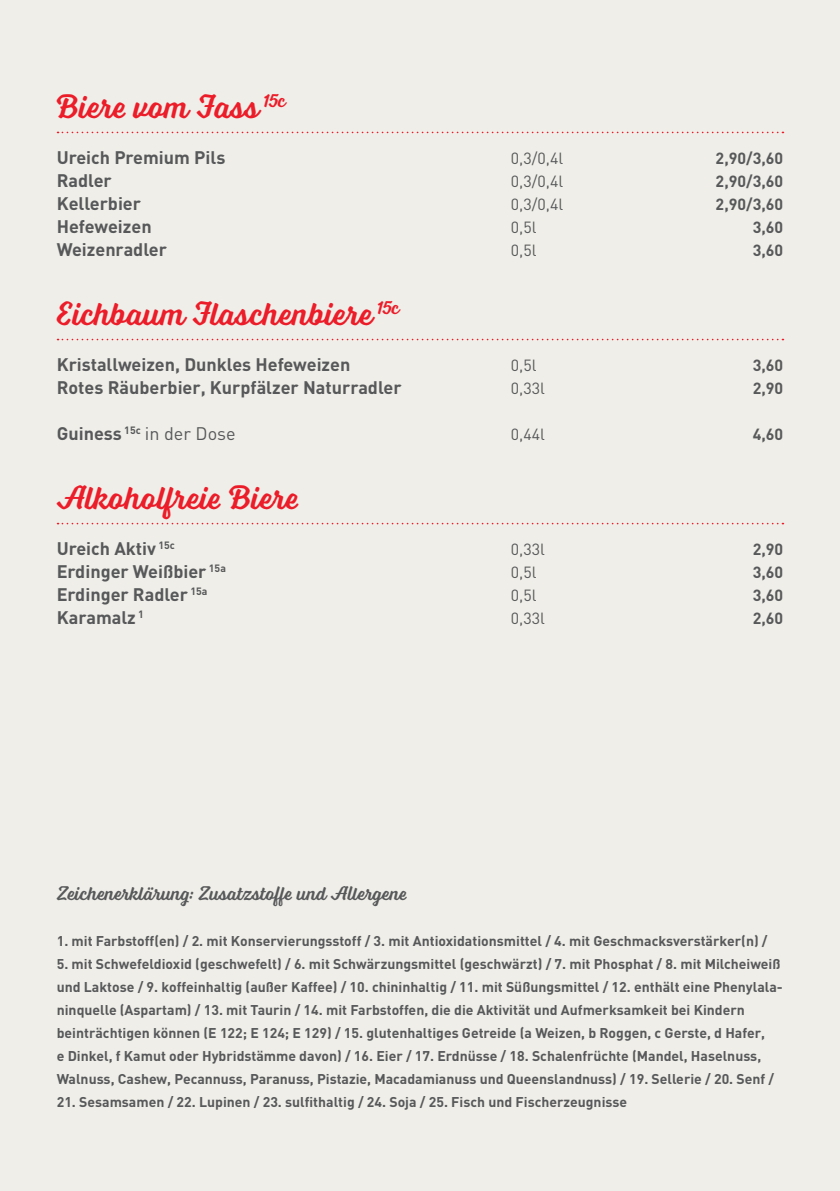
<style>
.page{position:relative;width:840px;height:1191px;background:#fff}
.page>*{position:absolute;margin:0;border:0;box-sizing:border-box;transform-origin:0 0}
.t1{font:34px "Voltage";color:#ec1c29}
.t2{font:20px "Voltage";color:#57585a}
.t3{font:700 18px "DIN";color:#57585a}
.t4{font:18px "DIN";color:#57585a}
.t5{font:16px "DIN";color:#57585a}
.t6{font:700 16px "DIN";color:#57585a}
.t7{font:700 14px/23px "DIN";color:#57585a}
.s1{font-weight:700}
</style>
<div class="page">
<div style="left:0;top:0;width:839px;height:1191px;background:#efeee8"></div>
<svg style="left:57px;top:132px;width:726px;height:1px"></svg>
<svg style="left:57px;top:339px;width:726px;height:1px"></svg>
<svg style="left:57px;top:523px;width:726px;height:1px"></svg>
<h1 class="t1" style="left:57px;top:86px;width:230px">Biere vom Fass <sup>15c</sup></h1>
<p class="t3" style="left:57px;top:146px;width:170px">Ureich Premium Pils</p>
<p class="t5" style="left:510px;top:148px;width:54px">0,3/0,4l</p>
<p class="t6" style="left:715px;top:148px;width:69px">2,90/3,60</p>
<p class="t3" style="left:57px;top:169px;width:56px">Radler</p>
<p class="t5" style="left:510px;top:171px;width:54px">0,3/0,4l</p>
<p class="t6" style="left:715px;top:171px;width:69px">2,90/3,60</p>
<p class="t3" style="left:57px;top:192px;width:86px">Kellerbier</p>
<p class="t5" style="left:510px;top:194px;width:54px">0,3/0,4l</p>
<p class="t6" style="left:715px;top:194px;width:69px">2,90/3,60</p>
<p class="t3" style="left:57px;top:215px;width:96px">Hefeweizen</p>
<p class="t5" style="left:510px;top:217px;width:27px">0,5l</p>
<p class="t6" style="left:752px;top:217px;width:32px">3,60</p>
<p class="t3" style="left:57px;top:238px;width:112px">Weizenradler</p>
<p class="t5" style="left:510px;top:240px;width:27px">0,5l</p>
<p class="t6" style="left:752px;top:240px;width:32px">3,60</p>
<h1 class="t1" style="left:57px;top:293px;width:344px">Eichbaum Flaschenbiere <sup>15c</sup></h1>
<p class="t3" style="left:57px;top:353px;width:295px">Kristallweizen, Dunkles Hefeweizen</p>
<p class="t5" style="left:510px;top:355px;width:27px">0,5l</p>
<p class="t6" style="left:752px;top:355px;width:32px">3,60</p>
<p class="t3" style="left:57px;top:376px;width:346px">Rotes Räuberbier, Kurpfälzer Naturradler</p>
<p class="t5" style="left:510px;top:378px;width:36px">0,33l</p>
<p class="t6" style="left:752px;top:378px;width:32px">2,90</p>
<p class="t4" style="left:57px;top:422px;width:180px"><span class="s1">Guiness</span> <sup>15c</sup> in der Dose</p>
<p class="t5" style="left:510px;top:424px;width:36px">0,44l</p>
<p class="t6" style="left:752px;top:424px;width:32px">4,60</p>
<h1 class="t1" style="left:57px;top:477px;width:244px">Alkoholfreie Biere</h1>
<p class="t3" style="left:57px;top:537px;width:120px">Ureich Aktiv <sup>15c</sup></p>
<p class="t5" style="left:510px;top:539px;width:36px">0,33l</p>
<p class="t6" style="left:752px;top:539px;width:32px">2,90</p>
<p class="t3" style="left:57px;top:560px;width:171px">Erdinger Weißbier <sup>15a</sup></p>
<p class="t5" style="left:510px;top:562px;width:27px">0,5l</p>
<p class="t6" style="left:752px;top:562px;width:32px">3,60</p>
<p class="t3" style="left:57px;top:583px;width:152px">Erdinger Radler <sup>15a</sup></p>
<p class="t5" style="left:510px;top:585px;width:27px">0,5l</p>
<p class="t6" style="left:752px;top:585px;width:32px">3,60</p>
<p class="t3" style="left:57px;top:606px;width:89px">Karamalz <sup>1</sup></p>
<p class="t5" style="left:510px;top:608px;width:36px">0,33l</p>
<p class="t6" style="left:752px;top:608px;width:32px">2,60</p>
<h2 class="t2" style="left:57px;top:881px;width:352px">Zeichenerklärung: Zusatzstoffe und Allergene</h2>
<p class="t7" style="left:57px;top:929px;width:712px">1. mit Farbstoff(en) / 2. mit Konservierungsstoff / 3. mit Antioxidationsmittel / 4. mit Geschmacksverstärker(n) /</p>
<p class="t7" style="left:57px;top:952px;width:727px">5. mit Schwefeldioxid (geschwefelt) / 6. mit Schwärzungsmittel (geschwärzt) / 7. mit Phosphat / 8. mit Milcheiweiß und Laktose / 9. koffeinhaltig (außer Kaffee) / 10. chininhaltig / 11. mit Süßungsmittel / 12. enthält eine Phenylala&shy;ninquelle (Aspartam) / 13. mit Taurin / 14. mit Farbstoffen, die die Aktivität und Aufmerksamkeit bei Kindern beinträchtigen können (E 122; E 124; E 129) / 15. glutenhaltiges Getreide (a Weizen, b Roggen, c Gerste, d Hafer,<br>e Dinkel, f Kamut oder Hybridstämme davon) / 16. Eier / 17. Erdnüsse / 18. Schalenfrüchte (Mandel, Haselnuss, Walnuss, Cashew, Pecannuss, Paranuss, Pistazie, Macadamianuss und Queenslandnuss) / 19. Sellerie / 20. Senf /</p>
<p class="t7" style="left:57px;top:1090px;width:571px">21. Sesamsamen / 22. Lupinen / 23. sulfithaltig / 24. Soja / 25. Fisch und Fischerzeugnisse</p>
</div>
